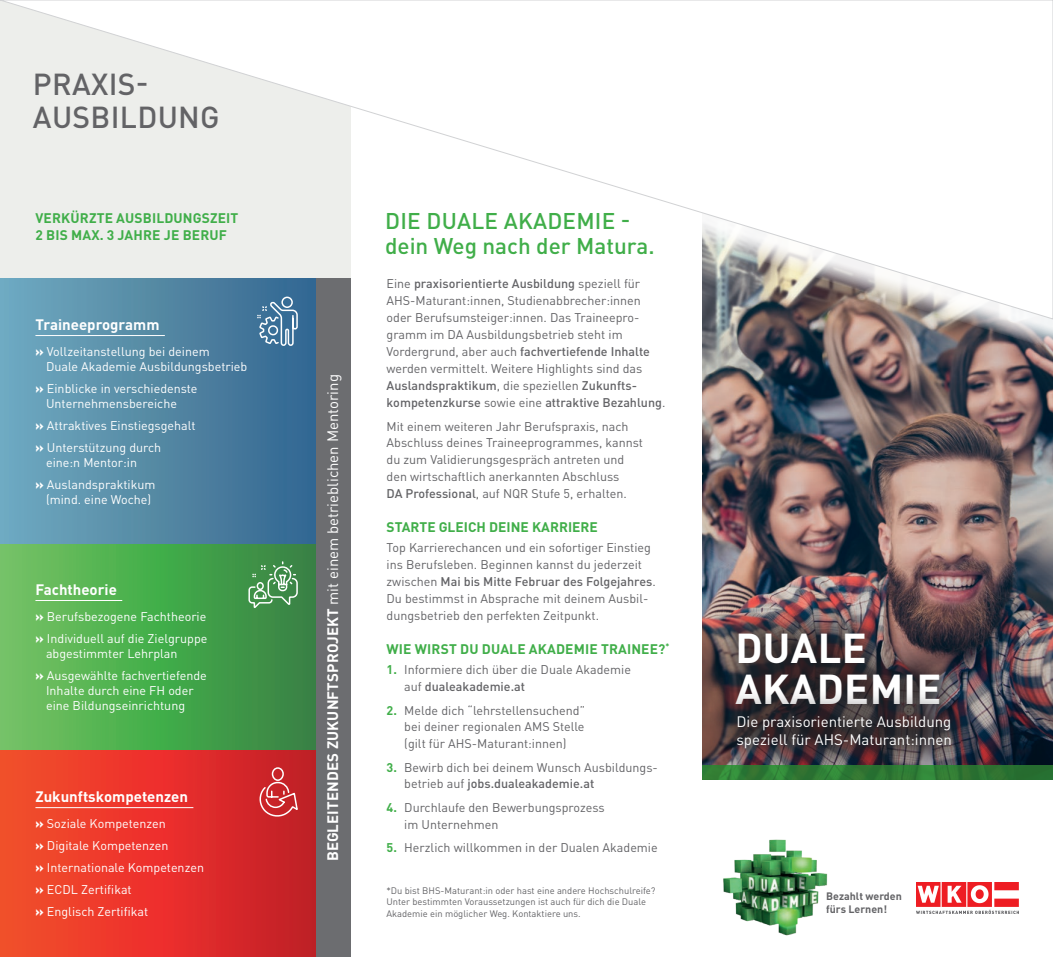
<style>
.page{position:relative;width:1053px;height:957px;background:#fff}
.page>*{position:absolute;margin:0;border:0;box-sizing:border-box;transform-origin:0 0}
.t1{font:700 41.25px/41.2px "DIN Pro";letter-spacing:.01em;color:#fff}
.t2{font:500 30px/32.5px "DIN Pro";letter-spacing:.01em;color:#636366}
.t3{font:500 22.5px/25px "DIN Pro";color:#40ae49}
.t4{font:15px/17.5px "DIN Pro";color:#fff}
.t5{font:700 15px "DIN Pro";color:#fff}
.t6{font:700 13.75px/16.9px "DIN Pro";letter-spacing:.01em;color:#40ae49}
.t7{font:12.5px/16.9px "DIN Pro";color:#636366}
.t8{font:12.5px/22.1px "DIN Pro";color:#fff}
.t9{font:700 10.62px/13px "DIN Pro";color:#636366}
.t10{font:9.38px/11.2px "DIN Pro";color:#636366}
.s1{font-weight:900}
.s2{font-weight:700}
.s3{font-weight:500}
.s4{font-weight:700;color:#40ae49}
</style>
<div class="page">
<img style="left:702px;top:364px;width:350px;height:210px">
<div style="left:315px;top:279px;width:36px;height:678px;background:#6c6d70"></div>
<img style="left:702px;top:574px;width:350px;height:206px">
<div style="left:707px;top:604px;width:260px;height:129px;background:#231f20;opacity:.9"></div>
<div style="left:708px;top:687px;width:271px;height:89px;background:#231f20;opacity:.9"></div>
<div style="left:0;top:749px;width:315px;height:208px;background:linear-gradient(to right,#fc4c2d,#c91b28)"></div>
<hr style="left:35px;top:807px;width:158px;height:1px;background:#fff">
<svg style="left:257px;top:766px;width:42px;height:52px;background:#cf4347"></svg>
<div style="left:0;top:543px;width:315px;height:206px;background:linear-gradient(to right,#6cc960,#2e863f)"></div>
<hr style="left:35px;top:600px;width:87px;height:1px;background:#fff">
<svg style="left:248px;top:560px;width:50px;height:48px;background:#63a26a"></svg>
<div style="left:0;top:279px;width:315px;height:264px;background:linear-gradient(to right,#71abbf,#34668f)"></div>
<hr style="left:35px;top:335px;width:130px;height:1px;background:#fff">
<svg style="left:256px;top:320px;width:42px;height:27px"></svg>
<svg style="left:702px;top:765px;width:350px;height:14px;background:#2e7934"></svg>
<img style="left:702px;top:320px;width:350px;height:44px">
<img style="left:723px;top:839px;width:105px;height:97px">
<svg style="left:0;top:0;width:1052px;height:320px"></svg>
<img style="left:916px;top:883px;width:102px;height:31px">
<h2 class="t2" style="left:33px;top:67px;width:188px">PRAXIS-<br>AUSBILDUNG</h2>
<p class="t6" style="left:35px;top:209px;width:204px">VERKÜRZTE AUSBILDUNGSZEIT<br>2 BIS MAX. 3 JAHRE JE BERUF</p>
<p class="t5" style="left:35px;top:314px;width:126px">Traineeprogramm</p>
<p class="t8" style="left:46px;top:343px;width:203px;line-height:15px;text-indent:-11px"><span class="s1">»</span> Vollzeitanstellung bei deinem<br>Duale Akademie Ausbildungsbetrieb</p>
<p class="t8" style="left:46px;top:380px;width:153px;line-height:15px;text-indent:-11px"><span class="s1">»</span> Einblicke in verschiedenste<br>Unternehmensbereiche</p>
<p class="t8" style="left:35px;top:414px;width:162px"><span class="s1">»</span> Attraktives Einstiegsgehalt <span class="s1">»</span> Unterstützung durch</p>
<p class="t8" style="left:35px;top:451px;width:121px;text-indent:11px">eine:n Mentor:in<br><span class="s1">»</span> Auslandspraktikum</p>
<p class="t8" style="left:46px;top:488px;width:107px">(mind. eine Woche)</p>
<p class="t5" style="left:35px;top:579px;width:83px">Fachtheorie</p>
<p class="t8" style="left:35px;top:604px;width:173px"><span class="s1">»</span> Berufsbezogene Fachtheorie <span class="s1">»</span> Individuell auf die Zielgruppe</p>
<p class="t8" style="left:35px;top:641px;width:173px;text-indent:11px">abgestimmter Lehrplan<br><span class="s1">»</span> Ausgewählte fachvertiefende</p>
<p class="t8" style="left:46px;top:682px;width:149px;line-height:15px">Inhalte durch eine FH oder eine Bildungseinrichtung</p>
<p class="t5" style="left:35px;top:786px;width:154px">Zukunftskompetenzen</p>
<p class="t8" style="left:35px;top:811px;width:170px"><span class="s1">»</span> Soziale Kompetenzen<br><span class="s1">»</span> Digitale Kompetenzen<br><span class="s1">»</span> Internationale Kompetenzen <span class="s1">»</span> ECDL Zertifikat<br><span class="s1">»</span> Englisch Zertifikat</p>
<p class="t4" style="left:323px;top:861px;width:489px;rotate:-90deg"><span class="s2">BEGLEITENDES ZUKUNFTSPROJEKT</span> mit einem betrieblichen Mentoring</p>
<h3 class="t3" style="left:385px;top:207px;width:271px">DIE DUALE AKADEMIE - dein Weg nach der Matura.</h3>
<p class="t7" style="left:386px;top:275px;width:280px">Eine <span class="s3">praxisorientierte Ausbildung</span> speziell für AHS-Maturant:innen, Studienabbrecher:innen oder Berufsumsteiger:innen. Das Traineepro&shy;gramm im DA Ausbildungsbetrieb steht im Vordergrund, aber auch <span class="s3">fachvertiefende Inhalte </span>werden vermittelt. Weitere Highlights sind das <span class="s3">Auslandspraktikum</span>, die speziellen <span class="s3">Zukunfts&shy;kompetenzkurse</span> sowie eine <span class="s3">attraktive Bezahlung</span>.</p>
<p class="t7" style="left:386px;top:417px;width:258px">Mit einem weiteren Jahr Berufspraxis, nach Abschluss deines Traineeprogrammes, kannst du zum Validierungsgespräch antreten und den wirtschaftlich anerkannten Abschluss<br><span class="s3">DA Professional</span>, auf NQR Stufe 5, erhalten.</p>
<p class="t6" style="left:386px;top:518px;width:213px">STARTE GLEICH DEINE KARRIERE</p>
<p class="t7" style="left:386px;top:539px;width:270px">Top Karrierechancen und ein sofortiger Einstieg ins Berufsleben. Beginnen kannst du jederzeit zwischen <span class="s3">Mai bis Mitte Februar des Folgejahres</span>.<br>Du bestimmst in Absprache mit deinem Ausbil&shy;dungsbetrieb den perfekten Zeitpunkt.</p>
<p class="t6" style="left:386px;top:640px;width:284px">WIE WIRST DU DUALE AKADEMIE TRAINEE?<sup>*</sup></p>
<p class="t7" style="left:404px;top:661px;width:228px;text-indent:-18px"><span class="s4">1.</span> Informiere dich über die Duale Akademie auf <span class="s3">dualeakademie.at</span></p>
<p class="t7" style="left:404px;top:701px;width:182px;text-align:justify;text-indent:-18px"><span class="s4">2.</span> Melde dich “lehrstellensuchend” bei deiner regionalen AMS Stelle (gilt für AHS-Maturant:innen)</p>
<p class="t7" style="left:404px;top:758px;width:253px;text-indent:-18px"><span class="s4">3.</span> Bewirb dich bei deinem Wunsch Ausbildungs&shy;betrieb auf <span class="s3">jobs.dualeakademie.at</span></p>
<p class="t7" style="left:404px;top:798px;width:202px;text-indent:-18px"><span class="s4">4.</span> Durchlaufe den Bewerbungsprozess im Unternehmen</p>
<p class="t7" style="left:386px;top:838px;width:273px"><span class="s4">5.</span> Herzlich willkommen in der Dualen Akademie</p>
<p class="t10" style="left:386px;top:884px;width:270px">*Du bist BHS-Maturant:in oder hast eine andere Hochschulreife?<br>Unter bestimmten Voraussetzungen ist auch für dich die Duale<br>Akademie ein möglicher Weg. Kontaktiere uns.</p>
<h1 class="t1" style="left:735px;top:625px;width:208px">DUALE<br>AKADEMIE</h1>
<p class="t4" style="left:736px;top:712px;width:217px">Die praxisorientierte Ausbildung speziell für AHS-Maturant:innen</p>
<p class="t9" style="left:826px;top:889px;width:77px">Bezahlt werden fürs Lernen!</p>
</div>
